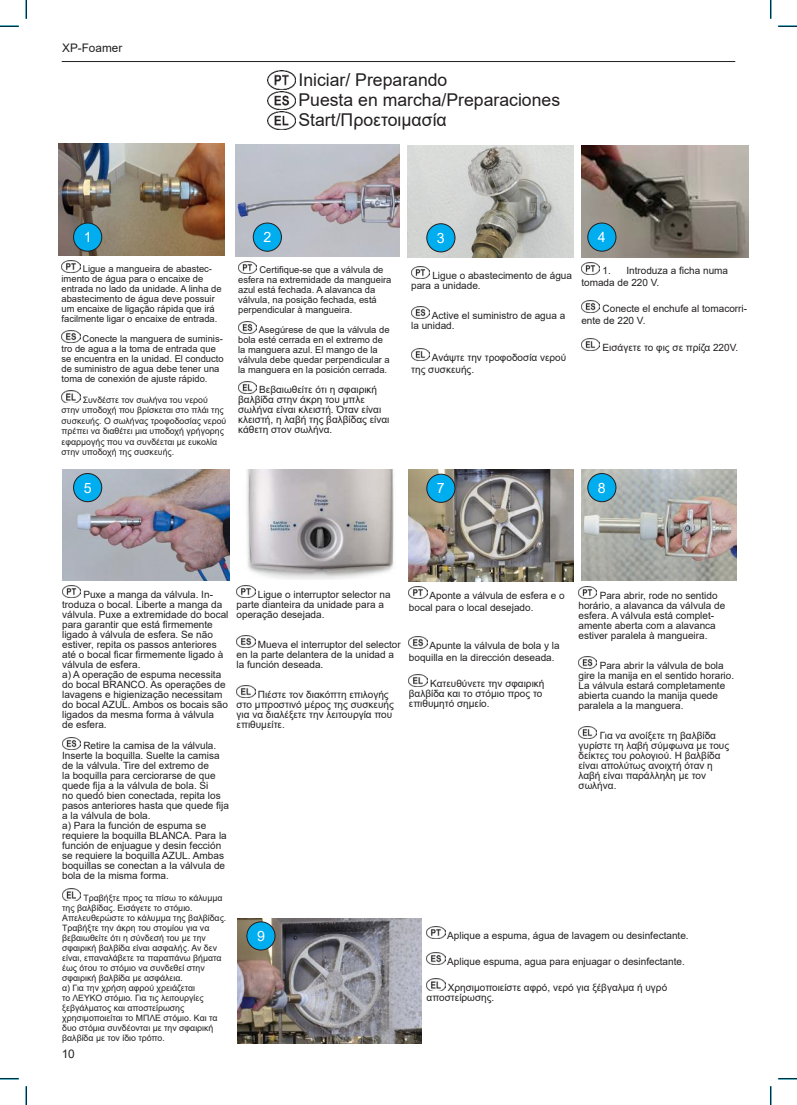
<style>
.page{position:relative;width:797px;height:1105px;background:#fff}
.page>*{position:absolute;margin:0;border:0;box-sizing:border-box;transform-origin:0 0}
.t1{font:17.62px/20px "Arial";color:#221f1f}
.t2{font:14.25px "Arial";color:#fff}
.t3{font:11.88px "Arial";color:#221f1f}
.t4{font:11.75px "Arial";color:#221f1f}
.t5{font:10px/10px "Arial";color:#221f1f}
.t6{font:9.38px/10px "Arial";color:#221f1f}
.t7{font:8.75px/10px "Arial";color:#221f1f}
</style>
<div class="page">
<hr style="left:62px;top:61px;width:673px;height:1px;background:#221f1f">
<img style="left:58px;top:144px;width:166px;height:111px">
<img style="left:267px;top:91px;width:28px;height:18px">
<img style="left:267px;top:111px;width:28px;height:18px">
<img style="left:267px;top:71px;width:28px;height:18px">
<img style="left:581px;top:146px;width:167px;height:111px">
<div style="left:74px;top:223px;width:28px;height:28px;background:#00adef;border-radius:50%"></div>
<div style="left:73px;top:223px;width:29px;height:28px;border:1px solid #221f1f;border-radius:50%"></div>
<img style="left:235px;top:145px;width:165px;height:111px">
<div style="left:253px;top:223px;width:28px;height:28px;background:#00adef;border-radius:50%"></div>
<div style="left:253px;top:223px;width:28px;height:28px;border:1px solid #221f1f;border-radius:50%"></div>
<img style="left:407px;top:146px;width:166px;height:112px">
<div style="left:427px;top:224px;width:28px;height:28px;background:#00adef;border-radius:50%"></div>
<div style="left:426px;top:224px;width:29px;height:28px;border:1px solid #221f1f;border-radius:50%"></div>
<div style="left:587px;top:223px;width:29px;height:28px;background:#00adef;border-radius:50%"></div>
<div style="left:587px;top:223px;width:29px;height:28px;border:1px solid #221f1f;border-radius:50%"></div>
<img style="left:581px;top:262px;width:18px;height:12px">
<img style="left:581px;top:300px;width:18px;height:12px">
<img style="left:581px;top:338px;width:18px;height:12px">
<img style="left:63px;top:469px;width:166px;height:112px">
<img style="left:62px;top:260px;width:18px;height:12px">
<img style="left:62px;top:330px;width:18px;height:12px">
<img style="left:62px;top:391px;width:18px;height:12px">
<img style="left:408px;top:469px;width:165px;height:112px">
<img style="left:581px;top:469px;width:155px;height:112px">
<img style="left:237px;top:918px;width:185px;height:125px">
<div style="left:74px;top:473px;width:28px;height:29px;background:#00adef;border-radius:50%"></div>
<div style="left:73px;top:473px;width:29px;height:29px;border:1px solid #221f1f;border-radius:50%"></div>
<div style="left:427px;top:474px;width:28px;height:28px;background:#00adef;border-radius:50%"></div>
<div style="left:426px;top:474px;width:29px;height:28px;border:1px solid #221f1f;border-radius:50%"></div>
<div style="left:587px;top:473px;width:29px;height:29px;background:#00adef;border-radius:50%"></div>
<div style="left:587px;top:473px;width:29px;height:29px;border:1px solid #221f1f;border-radius:50%"></div>
<div style="left:247px;top:922px;width:28px;height:28px;background:#00adef;border-radius:50%"></div>
<div style="left:247px;top:922px;width:28px;height:28px;border:1px solid #221f1f;border-radius:50%"></div>
<img style="left:238px;top:261px;width:18px;height:12px">
<img style="left:238px;top:321px;width:18px;height:12px">
<img style="left:238px;top:381px;width:18px;height:12px">
<img style="left:411px;top:266px;width:18px;height:12px">
<img style="left:411px;top:306px;width:18px;height:12px">
<img style="left:411px;top:348px;width:18px;height:12px">
<img style="left:62px;top:586px;width:19px;height:12px">
<img style="left:62px;top:737px;width:19px;height:12px">
<img style="left:62px;top:889px;width:19px;height:12px">
<img style="left:237px;top:586px;width:18px;height:12px">
<img style="left:237px;top:636px;width:18px;height:12px">
<img style="left:237px;top:686px;width:18px;height:12px">
<img style="left:409px;top:586px;width:18px;height:13px">
<img style="left:409px;top:637px;width:18px;height:12px">
<img style="left:409px;top:675px;width:18px;height:12px">
<img style="left:578px;top:586px;width:19px;height:13px">
<img style="left:578px;top:656px;width:19px;height:13px">
<img style="left:578px;top:726px;width:19px;height:13px">
<img style="left:426px;top:927px;width:19px;height:12px">
<img style="left:426px;top:953px;width:19px;height:12px">
<img style="left:426px;top:979px;width:19px;height:12px">
<img style="left:247px;top:469px;width:147px;height:110px">
<svg style="left:0;top:25px;width:19px;height:2px"></svg>
<svg style="left:778px;top:25px;width:19px;height:2px"></svg>
<svg style="left:0;top:1078px;width:19px;height:1px"></svg>
<svg style="left:778px;top:1078px;width:19px;height:1px"></svg>
<svg style="left:25px;top:0;width:2px;height:19px"></svg>
<svg style="left:25px;top:1086px;width:2px;height:19px"></svg>
<svg style="left:770px;top:0;width:1px;height:19px"></svg>
<svg style="left:770px;top:1086px;width:1px;height:19px"></svg>
<p class="t4" style="left:62px;top:41px;width:62px">XP-Foamer</p>
<h1 class="t1" style="left:298px;top:72px;width:150px">Iniciar/ Preparando</h1>
<h1 class="t1" style="left:298px;top:92px;width:263px">Puesta en marcha/Preparaciones<br>Start/Προετοιμασία</h1>
<h2 class="t2" style="left:84px;top:232px;width:9px">1</h2>
<h2 class="t2" style="left:263px;top:232px;width:9px">2</h2>
<h2 class="t2" style="left:437px;top:232px;width:9px">3</h2>
<h2 class="t2" style="left:598px;top:232px;width:9px">4</h2>
<p class="t5" style="left:581px;top:265px;width:148px;line-height:12px;text-indent:21px">1. Introduza a ficha numa tomada de 220 V.</p>
<p class="t5" style="left:581px;top:304px;width:167px;line-height:12px;text-indent:21px">Conecte el enchufe al tomacorri&shy;ente de 220 V.</p>
<p class="t5" style="left:602px;top:342px;width:137px">Εισάγετε το φις σε πρίζα 220V.</p>
<p class="t6" style="left:62px;top:265px;width:162px;text-indent:21px">Ligue a mangueira de abastec&shy;imento de água para o encaixe de entrada no lado da unidade. A linha de abastecimento de água deve possuir um encaixe de ligação rápida que irá facilmente ligar o encaixe de entrada.</p>
<p class="t6" style="left:62px;top:335px;width:164px;text-indent:21px">Conecte la manguera de suminis&shy;tro de agua a la toma de entrada que se encuentra en la unidad. El conducto de suministro de agua debe tener una toma de conexión de ajuste rápido.</p>
<p class="t7" style="left:62px;top:395px;width:166px;line-height:10.5px;text-indent:21px">Συνδέστε τον σωλήνα του νερού στην υποδοχή που βρίσκεται στο πλάι της συσκευής. Ο σωλήνας τροφοδοσίας νερού πρέπει να διαθέτει μια υποδοχή γρήγορης εφαρμογής που να συνδέεται με ευκολία στην υποδοχή της συσκευής.</p>
<h2 class="t2" style="left:84px;top:482px;width:9px">5</h2>
<h2 class="t2" style="left:437px;top:483px;width:9px">7</h2>
<h2 class="t2" style="left:598px;top:482px;width:9px">8</h2>
<p class="t6" style="left:238px;top:265px;width:155px;text-indent:21px">Certifique-se que a válvula de esfera na extremidade da mangueira azul está fechada. A alavanca da válvula, na posição fechada, está perpendicular à mangueira.</p>
<p class="t6" style="left:238px;top:326px;width:153px;text-indent:21px">Asegúrese de que la válvula de bola esté cerrada en el extremo de la manguera azul. El mango de la válvula debe quedar perpendicular a la manguera en la posición cerrada.</p>
<p class="t5" style="left:238px;top:385px;width:153px;text-indent:21px">Βεβαιωθείτε ότι η σφαιρική βαλβίδα στην άκρη του μπλε σωλήνα είναι κλειστή. Όταν είναι κλειστή, η λαβή της βαλβίδας είναι κάθετη στον σωλήνα.</p>
<p class="t5" style="left:411px;top:271px;width:162px;text-indent:21px">Ligue o abastecimento de água para a unidade.</p>
<p class="t5" style="left:411px;top:311px;width:156px;text-indent:21px">Active el suministro de agua a la unidad.</p>
<p class="t5" style="left:411px;top:351px;width:157px;line-height:12px;text-indent:21px">Ανάψτε την τροφοδοσία νερού της συσκευής.</p>
<p class="t5" style="left:62px;top:590px;width:168px;text-indent:21px">Puxe a manga da válvula. In&shy;troduza o bocal. Liberte a manga da válvula. Puxe a extremidade do bocal para garantir que está firmemente ligado à válvula de esfera. Se não estiver, repita os passos anteriores até o bocal ficar firmemente ligado à válvula de esfera.<br>a) A operação de espuma necessita do bocal BRANCO. As operações de lavagens e higienização necessitam do bocal AZUL. Ambos os bocais são ligados da mesma forma à válvula<br>de esfera.</p>
<p class="t5" style="left:62px;top:742px;width:168px;text-indent:21px">Retire la camisa de la válvula.<br>Inserte la boquilla. Suelte la camisa de la válvula. Tire del extremo de<br>la boquilla para cerciorarse de que quede fija a la válvula de bola. Si<br>no quedó bien conectada, repita los pasos anteriores hasta que quede fija a la válvula de bola.<br>a) Para la función de espuma se requiere la boquilla BLANCA. Para la función de enjuague y desin fección se requiere la boquilla AZUL. Ambas boquillas se conectan a la válvula de bola de la misma forma.</p>
<p class="t7" style="left:62px;top:893px;width:166px;text-indent:21px">Τραβήξτε προς τα πίσω το κάλυμμα της βαλβίδας. Εισάγετε το στόμιο.<br>Απελευθερώστε το κάλυμμα της βαλβίδας.<br>Τραβήξτε την άκρη του στομίου για να βεβαιωθείτε ότι η σύνδεσή του με την σφαιρική βαλβίδα είναι ασφαλής. Αν δεν είναι, επαναλάβετε τα παραπάνω βήματα έως ότου το στόμιο να συνδεθεί στην σφαιρική βαλβίδα με ασφάλεια.<br>α) Για την χρήση αφρού χρειάζεται<br>το ΛΕΥΚΟ στόμιο. Για τις λειτουργίες ξεβγάλματος και αποστείρωσης χρησιμοποιείται το ΜΠΛΕ στόμιο. Και τα δυο στόμια συνδέονται με την σφαιρική βαλβίδα με τον ίδιο τρόπο.</p>
<p class="t3" style="left:62px;top:1049px;width:15px">10</p>
<p class="t5" style="left:237px;top:590px;width:156px;text-indent:21px">Ligue o interruptor selector na parte dianteira da unidade para a operação desejada.</p>
<p class="t5" style="left:237px;top:640px;width:166px;text-indent:21px">Mueva el interruptor del selector en la parte delantera de la unidad a la función deseada.</p>
<p class="t5" style="left:237px;top:689px;width:159px;text-indent:21px">Πιέστε τον διακόπτη επιλογής στο μπροστινό μέρος της συσκευής για να διαλέξετε την λειτουργία που επιθυμείτε.</p>
<h2 class="t2" style="left:257px;top:930px;width:9px">9</h2>
<p class="t5" style="left:409px;top:590px;width:157px;line-height:12px;text-indent:21px">Aponte a válvula de esfera e o bocal para o local desejado.</p>
<p class="t5" style="left:409px;top:640px;width:152px;line-height:12px;text-indent:21px">Apunte la válvula de bola y la boquilla en la dirección deseada.</p>
<p class="t5" style="left:409px;top:678px;width:137px;text-indent:21px">Κατευθύνετε την σφαιρική βαλβίδα και το στόμιο προς το επιθυμητό σημείο.</p>
<p class="t5" style="left:578px;top:591px;width:148px;text-indent:21px">Para abrir, rode no sentido horário, a alavanca da válvula de esfera. A válvula está complet&shy;amente aberta com a alavanca estiver paralela à mangueira.</p>
<p class="t5" style="left:578px;top:661px;width:157px;text-indent:21px">Para abrir la válvula de bola gire la manija en el sentido horario.<br>La válvula estará completamente abierta cuando la manija quede paralela a la manguera.</p>
<p class="t5" style="left:578px;top:730px;width:152px;text-indent:21px">Για να ανοίξετε τη βαλβίδα γυρίστε τη λαβή σύμφωνα με τους δείκτες του ρολογιού. Η βαλβίδα είναι απολύτως ανοιχτή όταν η λαβή είναι παράλληλη με τον σωλήνα.</p>
<p class="t5" style="left:447px;top:931px;width:243px">Aplique a espuma, água de lavagem ou desinfectante.</p>
<p class="t5" style="left:447px;top:957px;width:239px">Aplique espuma, agua para enjuagar o desinfectante.</p>
<p class="t5" style="left:426px;top:982px;width:242px;text-indent:21px">Χρησιμοποιείστε αφρό, νερό για ξέβγαλμα ή υγρό αποστείρωσης.</p>
</div>
